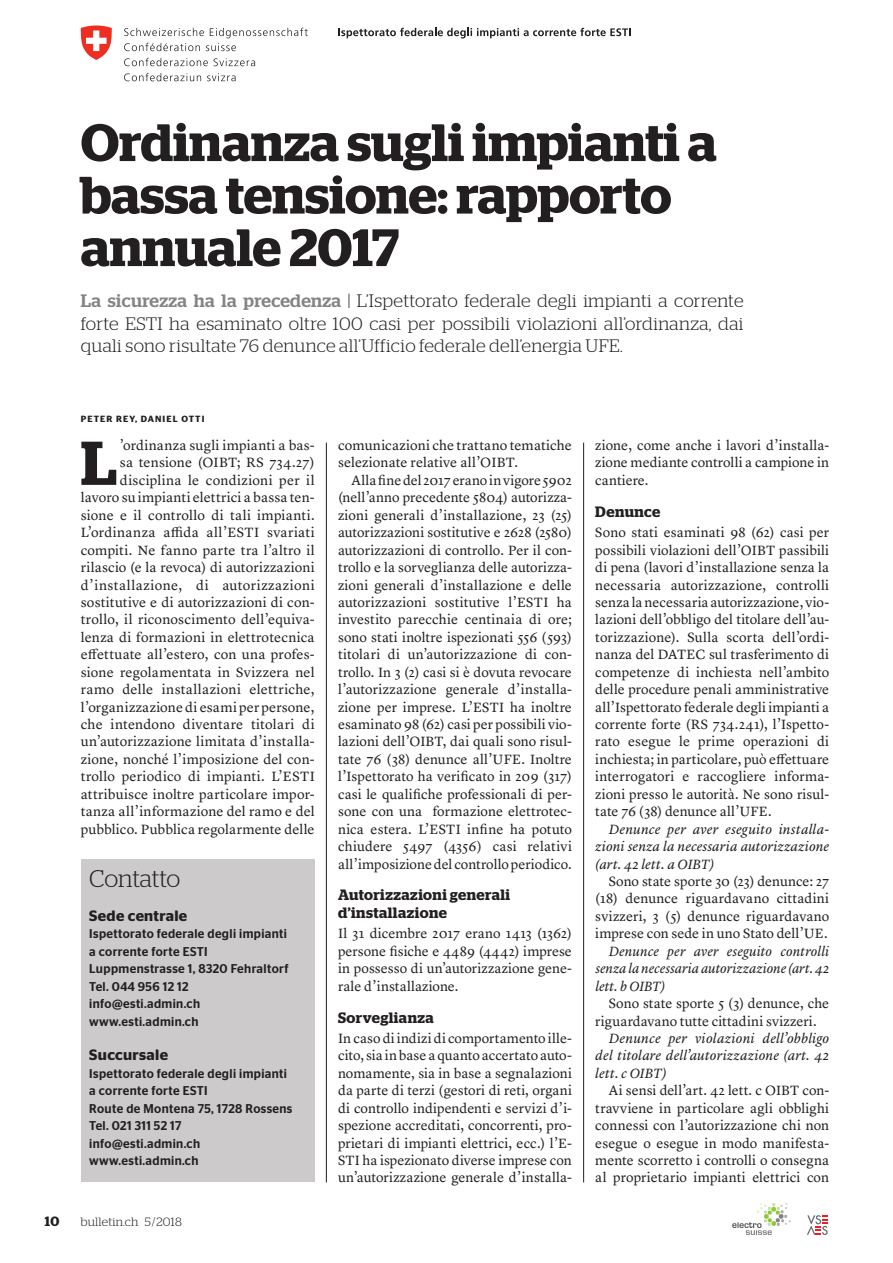
<style>
.page{position:relative;width:893px;height:1263px;background:#fff}
.page>*{position:absolute;margin:0;border:0;box-sizing:border-box;transform-origin:0 0}
.t1{font:600 61.65px "Stag";color:#231f20}
.t2{font:600 52.5px/52.5px "Stag";color:#231f20}
.t3{font:300 24px "Stag";letter-spacing:-.005em;color:#231f20}
.t4{font:300 18px/22.5px "Stag";letter-spacing:.02em;color:#231f20;text-align:justify}
.t5{font:600 15px/17.4px "Stag";letter-spacing:.03em;color:#231f20}
.t6{font:600 15px "Stag Sans";letter-spacing:.02em;color:#231f20}
.t7{font:13.95px/17.4px "Lyon Text";letter-spacing:.01em;color:#231f20;text-align:justify}
.t8{font:italic 13.95px/17.4px "Lyon Text";letter-spacing:.01em;color:#231f20;text-align:justify}
.t9{font:600 13.5px "Stag";color:#231f20}
.t10{font:500 12.75px/17.4px "Stag Sans";letter-spacing:.03em;color:#231f20;scale:.95 1}
.t11{font:300 12px "Stag";letter-spacing:.02em;color:#231f20}
.t12{font:600 9px "Stag Sans";letter-spacing:.12em;color:#231f20}
.s1{font-weight:500;color:#868382}
</style>
<div class="page">
<svg style="left:807px;top:1215px;width:21px;height:20px"></svg>
<svg style="left:732px;top:1203px;width:59px;height:32px"></svg>
<svg style="left:338px;top:28px;width:292px;height:10px"></svg>
<svg style="left:124px;top:28px;width:184px;height:23px"></svg>
<svg style="left:124px;top:58px;width:84px;height:8px"></svg>
<svg style="left:214px;top:58px;width:41px;height:8px"></svg>
<svg style="left:124px;top:73px;width:77px;height:8px"></svg>
<svg style="left:207px;top:73px;width:29px;height:8px"></svg>
<svg style="left:80px;top:26px;width:32px;height:34px"></svg>
<hr style="left:326px;top:443px;width:1px;height:739px;background:#231f20">
<hr style="left:583px;top:443px;width:1px;height:739px;background:#231f20">
<div style="left:81px;top:859px;width:234px;height:323px;background:#cccaca"></div>
<h2 class="t2" style="left:81px;top:116px;width:637px">Ordinanza sugli impianti a bassa tensione: rapporto annuale 2017</h2>
<p class="t4" style="left:81px;top:289px;width:664px"><span class="s1">La sicurezza ha la precedenza</span> | L’Ispettorato federale degli impianti a corrente forte ESTI ha esaminato oltre 100 casi per possibili violazioni all’ordinanza, dai quali sono risultate 76 denunce all’Ufficio federale dell’energia UFE.</p>
<p class="t12" style="left:81px;top:414px;width:125px">PETER REY, DANIEL OTTI</p>
<p class="t7" style="left:81px;top:435px;width:235px;text-align:right">’ordinanza sugli impianti a bas-<br>sa tensione (OIBT; RS 734.27) disciplina le condizioni per il lavoro su impianti elettrici a bassa ten&shy;sione e il controllo di tali impianti.<br>L’ordinanza affida all’ESTI svariati compiti. Ne fanno parte tra l’altro il rilascio (e la revoca) di autorizzazioni d’installazione, di autorizzazioni sostitutive e di autorizzazioni di con&shy;trollo, il riconoscimento dell’equiva&shy;lenza di formazioni in elettrotecnica effettuate all’estero, con una profes&shy;sione regolamentata in Svizzera nel ramo delle installazioni elettriche, l’organizzazione di esami per persone, che intendono diventare titolari di un’autorizzazione limitata d’installa&shy;zione, nonché l’imposizione del con&shy;trollo periodico di impianti. L’ESTI attribuisce inoltre particolare impor&shy;tanza all’informazione del ramo e del pubblico. Pubblica regolarmente delle</p>
<p class="t7" style="left:338px;top:435px;width:235px">comunicazioni che trattano tematiche selezionate relative all’OIBT.</p>
<h1 class="t1" style="left:81px;top:427px;width:38px">L</h1>
<p class="t7" style="left:338px;top:470px;width:235px;text-indent:14px">Alla fine del 2017 erano in vigore 5902 (nell’anno precedente 5804) autorizza&shy;zioni generali d’installazione, 23 (25) autorizzazioni sostitutive e 2628 (2580) autorizzazioni di controllo. Per il con&shy;trollo e la sorveglianza delle autorizza&shy;zioni generali d’installazione e delle autorizzazioni sostitutive l’ESTI ha investito parecchie centinaia di ore; sono stati inoltre ispezionati 556 (593) titolari di un’autorizzazione di con&shy;trollo. In 3 (2) casi si è dovuta revocare l’autorizzazione generale d’installa&shy;zione per imprese. L’ESTI ha inoltre esaminato 98 (62) casi per possibili vio&shy;lazioni dell’OIBT, dai quali sono risul&shy;tate 76 (38) denunce all’UFE. Inoltre l’Ispettorato ha verificato in 209 (317) casi le qualifiche professionali di per&shy;sone con una formazione elettrotec&shy;nica estera. L’ESTI infine ha potuto chiudere 5497 (4356) casi relativi all’imposizione del controllo periodico.</p>
<p class="t5" style="left:338px;top:886px;width:174px">Autorizzazioni generali d’installazione</p>
<p class="t7" style="left:338px;top:924px;width:235px">Il 31 dicembre 2017 erano 1413 (1362) persone fisiche e 4489 (4442) imprese in possesso di un’autorizzazione gene&shy;rale d’installazione.</p>
<p class="t5" style="left:338px;top:1008px;width:97px">Sorveglianza</p>
<p class="t7" style="left:338px;top:1028px;width:235px">In caso di indizi di comportamento ille&shy;cito, sia in base a quanto accertato auto&shy;nomamente, sia in base a segnalazioni da parte di terzi (gestori di reti, organi di controllo indipendenti e servizi d’i&shy;spezione accreditati, concorrenti, pro&shy;prietari di impianti elettrici, ecc.) l’E-STI ha ispezionato diverse imprese con un’autorizzazione generale d’installa-</p>
<h3 class="t3" style="left:89px;top:865px;width:93px">Contatto</h3>
<p class="t6" style="left:89px;top:907px;width:99px">Sede centrale</p>
<p class="t10" style="left:89px;top:925px;width:211px">Ispettorato federale degli impianti a corrente forte ESTI<br>Luppmenstrasse 1, 8320 Fehraltorf<br>Tel. 044 956 12 12 info@esti.admin.ch www.esti.admin.ch</p>
<p class="t6" style="left:89px;top:1046px;width:80px">Succursale</p>
<p class="t10" style="left:89px;top:1065px;width:215px">Ispettorato federale degli impianti a corrente forte ESTI<br>Route de Montena 75, 1728 Rossens<br>Tel. 021 311 52 17 info@esti.admin.ch www.esti.admin.ch</p>
<p class="t9" style="left:45px;top:1213px;width:16px">10</p>
<p class="t11" style="left:81px;top:1215px;width:103px">bulletin.ch 5/2018</p>
<p class="t7" style="left:595px;top:435px;width:235px">zione, come anche i lavori d’installa&shy;zione mediante controlli a campione in cantiere.</p>
<p class="t5" style="left:595px;top:503px;width:67px">Denunce</p>
<p class="t7" style="left:595px;top:523px;width:235px">Sono stati esaminati 98 (62) casi per possibili violazioni dell’OIBT passibili di pena (lavori d’installazione senza la necessaria autorizzazione, controlli senza la necessaria autorizzazione, vio&shy;lazioni dell’obbligo del titolare dell’au&shy;torizzazione). Sulla scorta dell’ordi&shy;nanza del DATEC sul trasferimento di competenze di inchiesta nell’ambito delle procedure penali amministrative all’Ispettorato federale degli impianti a corrente forte (RS 734.241), l’Ispetto&shy;rato esegue le prime operazioni di inchiesta; in particolare, può effettuare interrogatori e raccogliere informa&shy;zioni presso le autorità. Ne sono risul&shy;tate 76 (38) denunce all’UFE.</p>
<p class="t8" style="left:595px;top:819px;width:235px;text-indent:14px">Denunce per aver eseguito installa&shy;zioni senza la necessaria autorizzazione (art. 42 lett. a OIBT)</p>
<p class="t7" style="left:595px;top:871px;width:235px;text-indent:14px">Sono state sporte 30 (23) denunce: 27 (18) denunce riguardavano cittadini svizzeri, 3 (5) denunce riguardavano imprese con sede in uno Stato dell’UE.</p>
<p class="t8" style="left:595px;top:941px;width:235px;text-indent:13px">Denunce per aver eseguito controlli senza la necessaria autorizzazione (art. 42 lett. b OIBT)</p>
<p class="t7" style="left:595px;top:993px;width:235px;text-indent:14px">Sono state sporte 5 (3) denunce, che riguardavano tutte cittadini svizzeri.</p>
<p class="t8" style="left:595px;top:1028px;width:235px;text-indent:14px">Denunce per violazioni dell’obbligo del titolare dell’autorizzazione (art. 42 lett. c OIBT)</p>
<p class="t7" style="left:595px;top:1081px;width:235px;text-indent:14px">Ai sensi dell’art. 42 lett. c OIBT con&shy;travviene in particolare agli obblighi connessi con l’autorizzazione chi non esegue o esegue in modo manifesta&shy;mente scorretto i controlli o consegna al proprietario impianti elettrici con</p>
</div>
